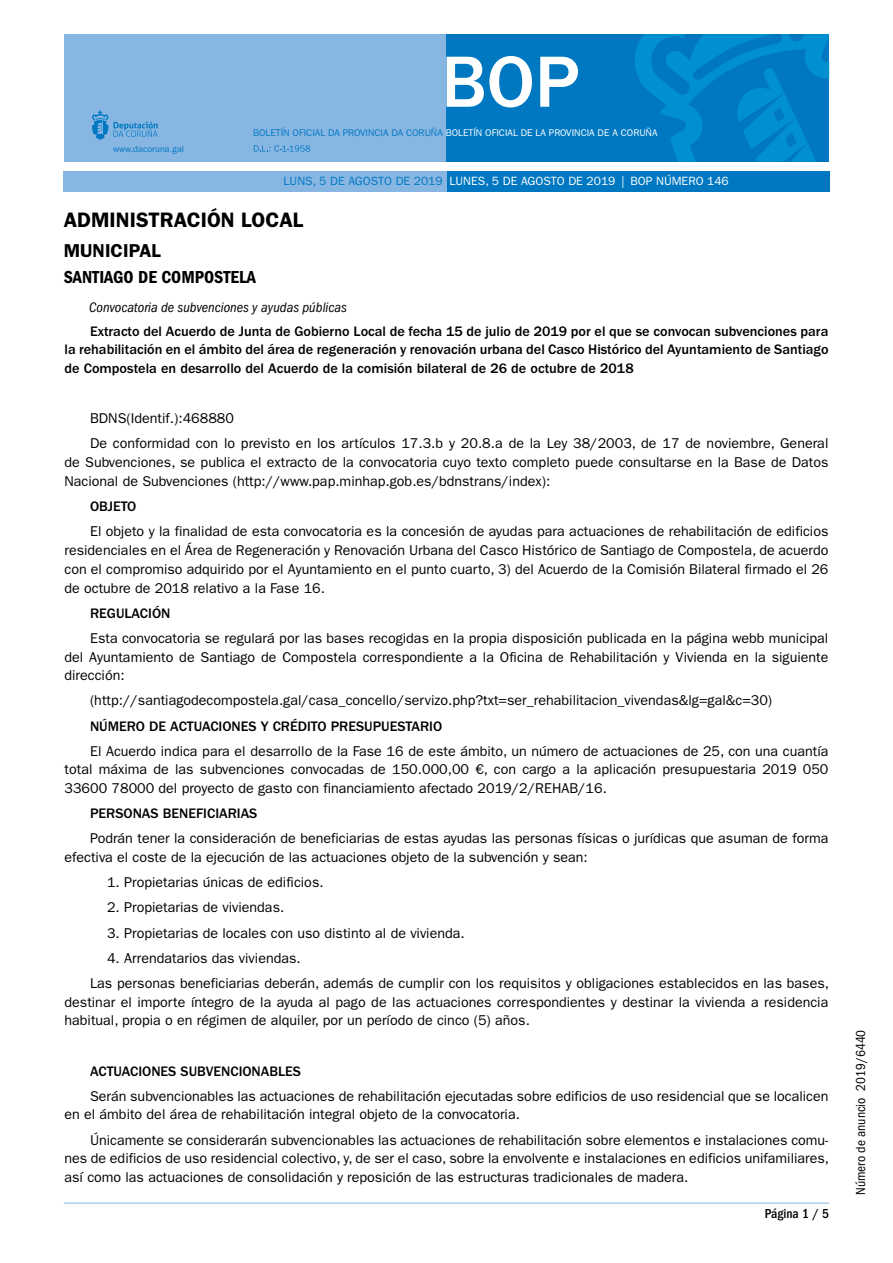
<style>
.page{position:relative;width:893px;height:1263px;background:#fff}
.page>*{position:absolute;margin:0;border:0;box-sizing:border-box;transform-origin:0 0}
.t1{font:500 75px "ITC Franklin Gothic Std";color:#fff}
.t2{font:600 21px "ITC Franklin Gothic Std";color:#000}
.t3{font:600 18.75px "ITC Franklin Gothic Std";color:#000}
.t4{font:18px "ITC Franklin Gothic Std Dm Cd";color:#000}
.t5{font:14.25px/18.8px "ITC Franklin Gothic Std";color:#000}
.t6{font:500 14.25px/18.8px "ITC Franklin Gothic Std";color:#000;text-align:justify}
.t7{font:italic condensed 14.25px "ITC Franklin Gothic Std";color:#000}
.t8{font:condensed 13.5px "ITC Franklin Gothic Std";color:#000}
.t9{font:500 condensed 13.5px "ITC Franklin Gothic Std";color:#000}
.t10{font:12px "ITC Franklin Gothic Std";color:#fff}
.t11{font:9.75px "ITC Franklin Gothic Std";color:#fff}
.t12{font:9px "ITC Franklin Gothic Std";color:#0078c1}
.s1{color:#0078c1}
</style>
<div class="page">
<div style="left:64px;top:34px;width:382px;height:128px;background:#88b6e3"></div>
<div style="left:446px;top:34px;width:383px;height:128px;background:#0078c1"></div>
<svg style="left:254px;top:145px;width:56px;height:7px"></svg>
<svg style="left:92px;top:110px;width:66px;height:30px"></svg>
<svg style="left:635px;top:34px;width:194px;height:128px"></svg>
<div style="left:446px;top:171px;width:383px;height:20px;background:#0078c1"></div>
<div style="left:64px;top:171px;width:383px;height:20px;background:#88b6e3"></div>
<hr style="left:64px;top:1203px;width:765px;height:1px;background:#88b6e3">
<p class="t12" style="left:113px;top:143px;width:72px">www.dacoruna.gal</p>
<h1 class="t1" style="left:441px;top:40px;width:140px">BOP</h1>
<p class="t11" style="left:253px;top:127px;width:406px"><span class="s1">BOLETÍN OFICIAL DA PROVINCIA DA CORUÑA</span> BOLETÍN OFICIAL DE LA PROVINCIA DE A CORUÑA</p>
<p class="t10" style="left:284px;top:174px;width:447px"><span class="s1">LUNS, 5 DE AGOSTO DE 2019</span> LUNES, 5 DE AGOSTO DE 2019 | BOP NÚMERO 146</p>
<h2 class="t2" style="left:64px;top:207px;width:229px">ADMINISTRACIÓN LOCAL</h2>
<h3 class="t3" style="left:64px;top:239px;width:88px">MUNICIPAL</h3>
<p class="t4" style="left:64px;top:267px;width:194px">SANTIAGO DE COMPOSTELA</p>
<p class="t7" style="left:89px;top:300px;width:259px">Convocatoria de subvenciones y ayudas públicas</p>
<p class="t6" style="left:65px;top:322px;width:765px;text-indent:26px">Extracto del Acuerdo de Junta de Gobierno Local de fecha 15 de julio de 2019 por el que se convocan subvenciones para la rehabilitación en el ámbito del área de regeneración y renovación urbana del Casco Histórico del Ayuntamiento de Santiago de Compostela en desarrollo del Acuerdo de la comisión bilateral de 26 de octubre de 2018</p>
<p class="t5" style="left:90px;top:406px;width:740px;line-height:25px">BDNS(Identif.):468880<br>De conformidad con lo previsto en los artículos 17.3.b y 20.8.a de la Ley 38/2003, de 17 de noviembre, General</p>
<p class="t5" style="left:65px;top:453px;width:765px">de Subvenciones, se publica el extracto de la convocatoria cuyo texto completo puede consultarse en la Base de Datos<br>Nacional de Subvenciones (http://www.pap.minhap.gob.es/bdnstrans/index):</p>
<p class="t6" style="left:90px;top:497px;width:48px">OBJETO</p>
<p class="t5" style="left:65px;top:522px;width:765px;text-align:justify;text-indent:26px">El objeto y la finalidad de esta convocatoria es la concesión de ayudas para actuaciones de rehabilitación de edificios residenciales en el Área de Regeneración y Renovación Urbana del Casco Histórico de Santiago de Compostela, de acuerdo con el compromiso adquirido por el Ayuntamiento en el punto cuarto, 3) del Acuerdo de la Comisión Bilateral firmado el 26 de octubre de 2018 relativo a la Fase 16.</p>
<p class="t6" style="left:90px;top:604px;width:82px">REGULACIÓN</p>
<p class="t5" style="left:65px;top:629px;width:765px;text-align:justify;text-indent:26px">Esta convocatoria se regulará por las bases recogidas en la propia disposición publicada en la página webb municipal del Ayuntamiento de Santiago de Compostela correspondiente a la Oficina de Rehabilitación y Vivienda en la siguiente dirección:</p>
<p class="t5" style="left:90px;top:691px;width:684px">(http://santiagodecompostela.gal/casa_concello/servizo.php?txt=ser_rehabilitacion_vivendas&amp;lg=gal&amp;c=30)</p>
<p class="t6" style="left:90px;top:717px;width:354px">NÚMERO DE ACTUACIONES Y CRÉDITO PRESUPUESTARIO</p>
<p class="t5" style="left:65px;top:741px;width:765px;text-align:justify;text-indent:26px">El Acuerdo indica para el desarrollo de la Fase 16 de este ámbito, un número de actuaciones de 25, con una cuantía total máxima de las subvenciones convocadas de 150.000,00 €, con cargo a la aplicación presupuestaria 2019 050<br>33600 78000 del proyecto de gasto con financiamiento afectado 2019/2/REHAB/16.</p>
<p class="t6" style="left:90px;top:804px;width:169px">PERSONAS BENEFICIARIAS</p>
<p class="t5" style="left:65px;top:829px;width:765px;text-indent:26px">Podrán tener la consideración de beneficiarias de estas ayudas las personas físicas o jurídicas que asuman de forma efectiva el coste de la ejecución de las actuaciones objeto de la subvención y sean:</p>
<p class="t5" style="left:107px;top:873px;width:218px">1. Propietarias únicas de edificios.</p>
<p class="t5" style="left:107px;top:898px;width:179px">2. Propietarias de viviendas.</p>
<p class="t5" style="left:107px;top:923px;width:359px">3. Propietarias de locales con uso distinto al de vivienda.</p>
<p class="t5" style="left:90px;top:945px;width:741px;line-height:25px;text-indent:17px">4. Arrendatarios das viviendas.<br>Las personas beneficiarias deberán, además de cumplir con los requisitos y obligaciones establecidos en las bases,</p>
<p class="t5" style="left:65px;top:992px;width:765px">destinar el importe íntegro de la ayuda al pago de las actuaciones correspondientes y destinar la vivienda a residencia habitual, propia o en régimen de alquiler, por un período de cinco (5) años.</p>
<p class="t6" style="left:90px;top:1062px;width:212px">ACTUACIONES SUBVENCIONABLES</p>
<p class="t5" style="left:65px;top:1086px;width:765px;text-indent:26px">Serán subvencionables las actuaciones de rehabilitación ejecutadas sobre edificios de uso residencial que se localicen en el ámbito del área de rehabilitación integral objeto de la convocatoria.</p>
<p class="t5" style="left:65px;top:1130px;width:766px;text-align:justify;text-indent:26px">Únicamente se considerarán subvencionables las actuaciones de rehabilitación sobre elementos e instalaciones comu&shy;nes de edificios de uso residencial colectivo, y, de ser el caso, sobre la envolvente e instalaciones en edificios unifamiliares, así como las actuaciones de consolidación y reposición de las estructuras tradicionales de madera.</p>
<p class="t9" style="left:765px;top:1206px;width:66px">Página 1 / 5</p>
<p class="t8" style="left:853px;top:1195px;width:167px;rotate:-90deg">Número de anuncio 2019/6440</p>
</div>
